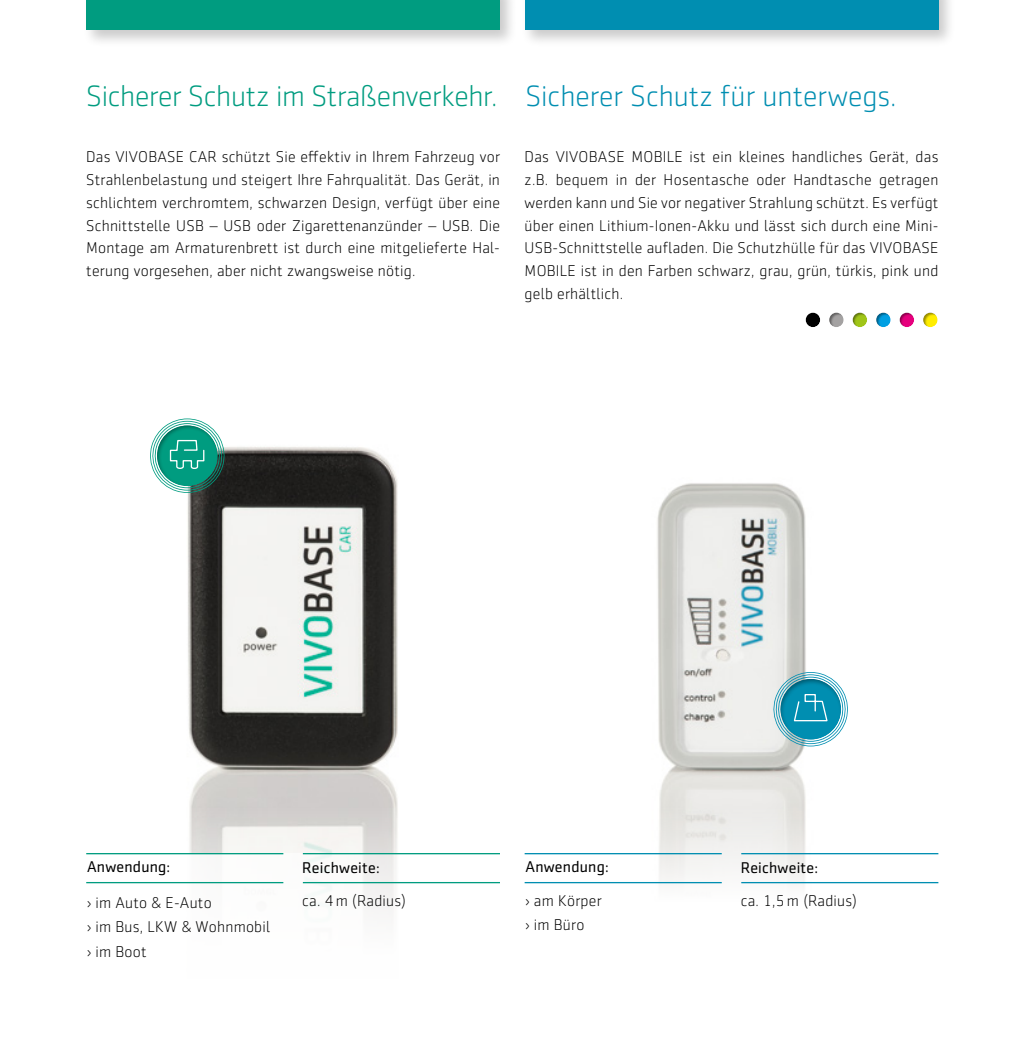
<style>
.page{position:relative;width:1022px;height:1042px;background:#fff}
.page>*{position:absolute;margin:0;border:0;box-sizing:border-box;transform-origin:0 0}
.t1{font:300 29.75px "Sentico Sans DT";letter-spacing:-.01em;color:#009c80}
.t2{font:300 29.75px "Sentico Sans DT";color:#008eb1}
.t3{font:300 15.75px/22.8px "Sentico Sans DT";letter-spacing:.015em;color:#000;text-align:justify}
.t4{font:15.75px "Sentico Sans DT";letter-spacing:.015em;color:#000}
</style>
<div class="page">
<img style="left:657px;top:483px;width:159px;height:370px">
<img style="left:187px;top:447px;width:211px;height:406px">
<div style="left:83px;top:0;width:434px;height:48px;background:#000;opacity:.21"></div>
<div style="left:86px;top:0;width:414px;height:30px;background:#009c80"></div>
<div style="left:521px;top:0;width:435px;height:47px;background:#000;opacity:.21"></div>
<div style="left:525px;top:0;width:413px;height:30px;background:#008eb1"></div>
<hr style="left:86px;top:853px;width:197px;height:1px;background:#009c80">
<hr style="left:86px;top:882px;width:197px;height:1px;background:#009c80">
<hr style="left:303px;top:853px;width:197px;height:1px;background:#009c80">
<hr style="left:303px;top:882px;width:197px;height:1px;background:#009c80">
<hr style="left:525px;top:853px;width:197px;height:1px;background:#008eb1">
<hr style="left:525px;top:882px;width:197px;height:1px;background:#008eb1">
<hr style="left:741px;top:853px;width:197px;height:1px;background:#008eb1">
<hr style="left:741px;top:882px;width:197px;height:1px;background:#008eb1">
<svg style="left:772px;top:672px;width:76px;height:74px;background:#64b5c8"></svg>
<svg style="left:150px;top:418px;width:76px;height:75px"></svg>
<div style="left:804px;top:312px;width:18px;height:17px;background:#000;opacity:.4"></div>
<div style="left:875px;top:312px;width:17px;height:17px;background:#000;opacity:.4"></div>
<div style="left:828px;top:312px;width:17px;height:17px;background:#000;opacity:.4"></div>
<div style="left:851px;top:312px;width:18px;height:17px;background:#000;opacity:.4"></div>
<div style="left:898px;top:312px;width:18px;height:17px;background:#000;opacity:.4"></div>
<div style="left:922px;top:312px;width:17px;height:17px;background:#000;opacity:.4"></div>
<h1 class="t1" style="left:86px;top:80px;width:413px">Sicherer Schutz im Straßenverkehr.</h1>
<p class="t3" style="left:86px;top:146px;width:415px">Das VIVOBASE CAR schützt Sie effektiv in Ihrem Fahrzeug vor Strahlenbelastung und steigert Ihre Fahrqualität. Das Gerät, in schlichtem verchromtem, schwarzen Design, verfügt über eine Schnittstelle USB – USB oder Zigarettenanzünder – USB. Die Montage am Armaturenbrett ist durch eine mitgelieferte Hal&shy;terung vorgesehen, aber nicht zwangsweise nötig.</p>
<h1 class="t2" style="left:525px;top:80px;width:373px">Sicherer Schutz für unterwegs.</h1>
<p class="t3" style="left:525px;top:146px;width:415px">Das VIVOBASE MOBILE ist ein kleines handliches Gerät, das z.B. bequem in der Hosentasche oder Handtasche getragen werden kann und Sie vor negativer Strahlung schützt. Es verfügt über einen Lithium-Ionen-Akku und lässt sich durch eine Mini-USB-Schnittstelle aufladen. Die Schutzhülle für das VIVOBASE MOBILE ist in den Farben schwarz, grau, grün, türkis, pink und gelb erhältlich.</p>
<p class="t4" style="left:87px;top:858px;width:85px">Anwendung:</p>
<p class="t3" style="left:87px;top:890px;width:185px;line-height:24.5px;text-align:left">› im Auto &amp; E-Auto<br>› im Bus, LKW &amp; Wohnmobil › im Boot</p>
<p class="t4" style="left:302px;top:858px;width:79px">Reichweite:</p>
<p class="t3" style="left:302px;top:889px;width:105px">ca. 4 m (Radius)</p>
<p class="t4" style="left:525px;top:858px;width:85px">Anwendung:</p>
<p class="t3" style="left:525px;top:888px;width:78px;line-height:24.5px">› am Körper › im Büro</p>
<p class="t4" style="left:741px;top:858px;width:79px">Reichweite:</p>
<p class="t3" style="left:741px;top:889px;width:118px">ca. 1,5 m (Radius)</p>
</div>
